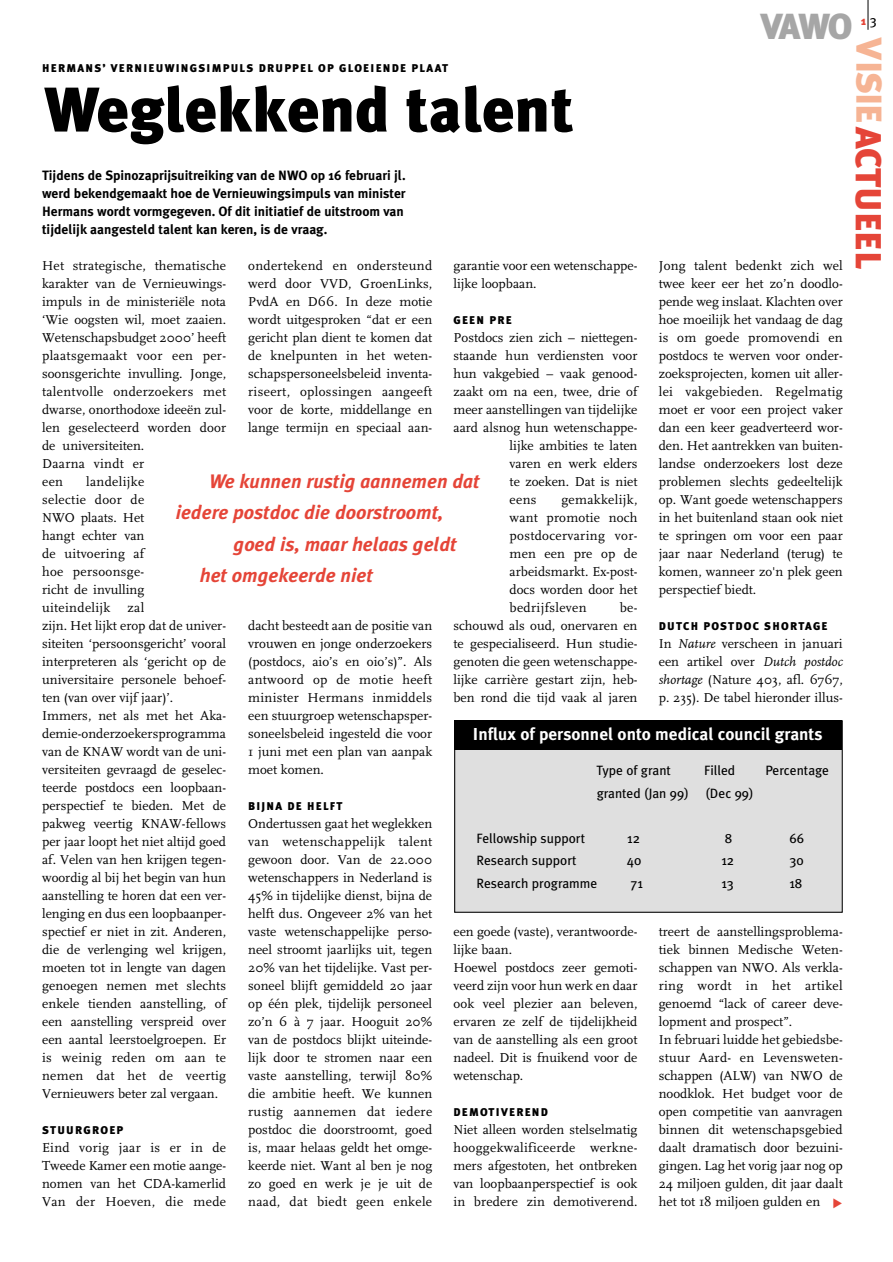
<style>
.page{position:relative;width:893px;height:1262px;background:#fff}
.page>*{position:absolute;margin:0;border:0;box-sizing:border-box;transform-origin:0 0}
.t1{font:900 63px "Meta Plus";color:#000}
.t2{font:900 36.3px "Meta Plus";color:#e54538}
.t3{font:900 36.3px "Meta Plus";color:#a6a6a6}
.t4{font:italic 700 19.5px/31.5px "Meta Plus";color:#e54538}
.t5{font:700 17.25px "Meta Plus";color:#fff}
.t6{font:13.5px/18px "FF Scala";color:#000;text-align:justify}
.t7{font:700 13.5px/18px "Meta Plus";color:#000}
.t8{font:13.5px "Meta Plus";color:#000}
.t9{font:900 11.7px "Meta Plus";color:#e54538}
.t10{font:900 11.25px "Meta Plus";letter-spacing:.11em;color:#000}
.s1{font-weight:400;font-size:13.5px;color:#000}
.s2{font-size:36px;color:#f6b494}
.s3{font-style:italic}
</style>
<div class="page">
<hr style="left:867px;top:0;width:1px;height:30px;background:#000">
<div style="left:454px;top:721px;width:388px;height:191px;background:#dfdfdf"></div>
<div style="left:454px;top:720px;width:387px;height:29px;background:#000"></div>
<h2 class="t3" style="left:760px;top:13px;width:93px">VAWO</h2>
<p class="t9" style="left:861px;top:17px;width:17px">1 <span class="s1">3</span></p>
<h2 class="t2" style="left:881px;top:38px;width:232px;rotate:90deg"><span class="s2">VISIE</span> ACTUEEL</h2>
<p class="t10" style="left:42px;top:64px;width:407px">HERMANS’ VERNIEUWINGSIMPULS DRUPPEL OP GLOEIENDE PLAAT</p>
<h1 class="t1" style="left:44px;top:87px;width:531px">Weglekkend talent</h1>
<p class="t7" style="left:42px;top:168px;width:365px">Tijdens de Spinozaprijsuitreiking van de NWO op 16 februari jl. werd bekendgemaakt hoe de Vernieuwingsimpuls van minister Hermans wordt vormgegeven. Of dit initiatief de uitstroom van tijdelijk aangesteld talent kan keren, is de vraag.</p>
<p class="t6" style="left:453px;top:258px;width:185px">garantie voor een wetenschappe&shy;lijke loopbaan.</p>
<p class="t10" style="left:453px;top:316px;width:60px">GEEN PRE</p>
<p class="t6" style="left:453px;top:330px;width:185px">Postdocs zien zich – niettegen-</p>
<p class="t6" style="left:453px;top:348px;width:185px">staande hun verdiensten voor</p>
<p class="t6" style="left:453px;top:366px;width:185px">hun vakgebied – vaak genood-</p>
<p class="t6" style="left:453px;top:384px;width:185px">zaakt om na een, twee, drie of</p>
<p class="t6" style="left:453px;top:402px;width:185px">meer aanstellingen van tijdelijke</p>
<p class="t6" style="left:453px;top:420px;width:185px">aard alsnog hun wetenschappe-</p>
<p class="t6" style="left:509px;top:438px;width:129px">lijke ambities te laten</p>
<p class="t6" style="left:509px;top:456px;width:129px">varen en werk elders</p>
<p class="t6" style="left:509px;top:474px;width:129px">te zoeken. Dat is niet</p>
<p class="t6" style="left:509px;top:492px;width:28px">eens</p>
<p class="t6" style="left:658px;top:258px;width:185px">Jong talent bedenkt zich wel twee keer eer het zo’n doodlo&shy;pende weg inslaat. Klachten over hoe moeilijk het vandaag de dag is om goede promovendi en postdocs te werven voor onder&shy;zoeksprojecten, komen uit aller&shy;lei vakgebieden. Regelmatig moet er voor een project vaker dan een keer geadverteerd wor&shy;den. Het aantrekken van buiten&shy;landse onderzoekers lost deze problemen slechts gedeeltelijk op. Want goede wetenschappers in het buitenland staan ook niet te springen om voor een paar jaar naar Nederland (terug) te komen, wanneer zo'n plek geen perspectief biedt.</p>
<p class="t10" style="left:658px;top:622px;width:170px">DUTCH POSTDOC SHORTAGE</p>
<p class="t6" style="left:658px;top:636px;width:185px">In <span class="s3">Nature</span> verscheen in januari een artikel over <span class="s3">Dutch postdoc shortage</span> (Nature 403, afl. 6767, p. 235). De tabel hieronder illus-</p>
<p class="t6" style="left:248px;top:258px;width:185px">ondertekend en ondersteund werd door VVD, GroenLinks, PvdA en D66. In deze motie wordt uitgesproken “dat er een gericht plan dient te komen dat de knelpunten in het weten&shy;schapspersoneelsbeleid inventa&shy;riseert, oplossingen aangeeft voor de korte, middellange en lange termijn en speciaal aan-</p>
<p class="t6" style="left:42px;top:258px;width:185px;text-align:left">Het strategische, thematische karakter van de Vernieuwings&shy;impuls in de ministeriële nota ‘Wie oogsten wil, moet zaaien.<br>Wetenschapsbudget 2000’ heeft plaatsgemaakt voor een per&shy;soonsgerichte invulling. Jonge, talentvolle onderzoekers met dwarse, onorthodoxe ideeën zul&shy;len geselecteerd worden door de universiteiten.<br>Daarna vindt er<br>een</p>
<h3 class="t4" style="left:176px;top:467px;width:305px;text-indent:33px">We kunnen rustig aannemen dat iedere postdoc die doorstroomt,</h3>
<h3 class="t4" style="left:200px;top:530px;width:258px;text-indent:34px">goed is, maar helaas geldt het omgekeerde niet</h3>
<p class="t6" style="left:42px;top:474px;width:104px;text-indent:44px">landelijke selectie door de NWO plaats. Het hangt echter van de uitvoering af hoe persoonsge&shy;richt de invulling uiteindelijk</p>
<p class="t6" style="left:509px;top:492px;width:129px;text-indent:52px">gemakkelijk, want promotie noch postdocervaring vor&shy;men een pre op de arbeidsmarkt. Ex-post&shy;docs worden door het bedrijfsleven</p>
<p class="t6" style="left:42px;top:600px;width:185px;text-align:left;text-indent:85px">zal<br>zijn. Het lijkt erop dat de univer&shy;siteiten ‘persoonsgericht’ vooral interpreteren als ‘gericht op de universitaire personele behoef&shy;ten (van over vijf jaar)’.<br>Immers, net als met het Aka&shy;demie-onderzoekersprogramma van de KNAW wordt van de uni&shy;versiteiten gevraagd de geselec&shy;teerde postdocs een loopbaan&shy;perspectief te bieden. Met de pakweg veertig KNAW-fellows per jaar loopt het niet altijd goed af. Velen van hen krijgen tegen&shy;woordig al bij het begin van hun aanstelling te horen dat een ver&shy;lenging en dus een loopbaanper&shy;spectief er niet in zit. Anderen, die de verlenging wel krijgen, moeten tot in lengte van dagen genoegen nemen met slechts enkele tienden aanstelling, of een aanstelling verspreid over een aantal leerstoelgroepen. Er is weinig reden om aan te nemen dat het de veertig<br>Vernieuwers beter zal vergaan.</p>
<p class="t10" style="left:42px;top:1126px;width:83px">STUURGROEP</p>
<p class="t6" style="left:42px;top:1140px;width:185px">Eind vorig jaar is er in de Tweede Kamer een motie aange&shy;nomen van het CDA-kamerlid Van der Hoeven, die mede</p>
<p class="t6" style="left:453px;top:600px;width:185px;text-indent:166px">be&shy;schouwd als oud, onervaren en te gespecialiseerd. Hun studie&shy;genoten die geen wetenschappe&shy;lijke carrière gestart zijn, heb&shy;ben rond die tijd vaak al jaren</p>
<p class="t6" style="left:248px;top:618px;width:185px">dacht besteedt aan de positie van vrouwen en jonge onderzoekers (postdocs, aio’s en oio’s)”. Als antwoord op de motie heeft minister Hermans inmiddels een stuurgroep wetenschapsper&shy;soneelsbeleid ingesteld die voor 1 juni met een plan van aanpak moet komen.</p>
<p class="t10" style="left:248px;top:802px;width:96px">BIJNA DE HELFT</p>
<p class="t6" style="left:248px;top:816px;width:185px">Ondertussen gaat het weglekken van wetenschappelijk talent gewoon door. Van de 22.000 wetenschappers in Nederland is 45% in tijdelijke dienst, bijna de helft dus. Ongeveer 2% van het vaste wetenschappelijke perso&shy;neel stroomt jaarlijks uit, tegen 20% van het tijdelijke. Vast per&shy;soneel blijft gemiddeld 20 jaar op één plek, tijdelijk personeel zo’n 6 à 7 jaar. Hooguit 20% van de postdocs blijkt uiteinde&shy;lijk door te stromen naar een vaste aanstelling, terwijl 80% die ambitie heeft. We kunnen rustig aannemen dat iedere postdoc die doorstroomt, goed is, maar helaas geldt het omge&shy;keerde niet. Want al ben je nog zo goed en werk je je uit de naad, dat biedt geen enkele</p>
<p class="t5" style="left:473px;top:728px;width:351px">Influx of personnel onto medical council grants</p>
<p class="t8" style="left:596px;top:766px;width:76px">Type of grant</p>
<p class="t8" style="left:704px;top:766px;width:32px">Filled</p>
<p class="t8" style="left:765px;top:766px;width:65px">Percentage</p>
<p class="t8" style="left:596px;top:788px;width:158px">granted (Jan 99) (Dec 99)</p>
<p class="t8" style="left:476px;top:833px;width:110px">Fellowship support</p>
<p class="t8" style="left:627px;top:833px;width:14px">12</p>
<p class="t8" style="left:724px;top:833px;width:9px">8</p>
<p class="t8" style="left:789px;top:833px;width:16px">66</p>
<p class="t8" style="left:476px;top:856px;width:102px">Research support</p>
<p class="t8" style="left:626px;top:856px;width:16px">40</p>
<p class="t8" style="left:721px;top:856px;width:14px">12</p>
<p class="t8" style="left:789px;top:856px;width:16px">30</p>
<p class="t8" style="left:476px;top:878px;width:122px">Research programme</p>
<p class="t8" style="left:630px;top:878px;width:14px">71</p>
<p class="t8" style="left:721px;top:878px;width:14px">13</p>
<p class="t8" style="left:789px;top:878px;width:14px">18</p>
<p class="t6" style="left:453px;top:924px;width:185px;text-align:left">een goede (vaste), verantwoorde&shy;lijke baan.<br>Hoewel postdocs zeer gemoti&shy;veerd zijn voor hun werk en daar ook veel plezier aan beleven, ervaren ze zelf de tijdelijkheid van de aanstelling als een groot nadeel. Dit is fnuikend voor de wetenschap.</p>
<p class="t10" style="left:453px;top:1108px;width:96px">DEMOTIVEREND</p>
<p class="t6" style="left:453px;top:1122px;width:185px">Niet alleen worden stelselmatig hooggekwalificeerde werkne&shy;mers afgestoten, het ontbreken van loopbaanperspectief is ook in bredere zin demotiverend.</p>
<p class="t6" style="left:658px;top:924px;width:185px;text-align:left">treert de aanstellingsproblema&shy;tiek binnen Medische Weten&shy;schappen van NWO. Als verkla&shy;ring wordt in het artikel genoemd “lack of career deve&shy;lopment and prospect”.<br>In februari luidde het gebiedsbe&shy;stuur Aard- en Levensweten&shy;schappen (ALW) van NWO de noodklok. Het budget voor de open competitie van aanvragen binnen dit wetenschapsgebied daalt dramatisch door bezuini&shy;gingen. Lag het vorig jaar nog op<br>24 miljoen gulden, dit jaar daalt het tot 18 miljoen gulden en</p>
</div>
